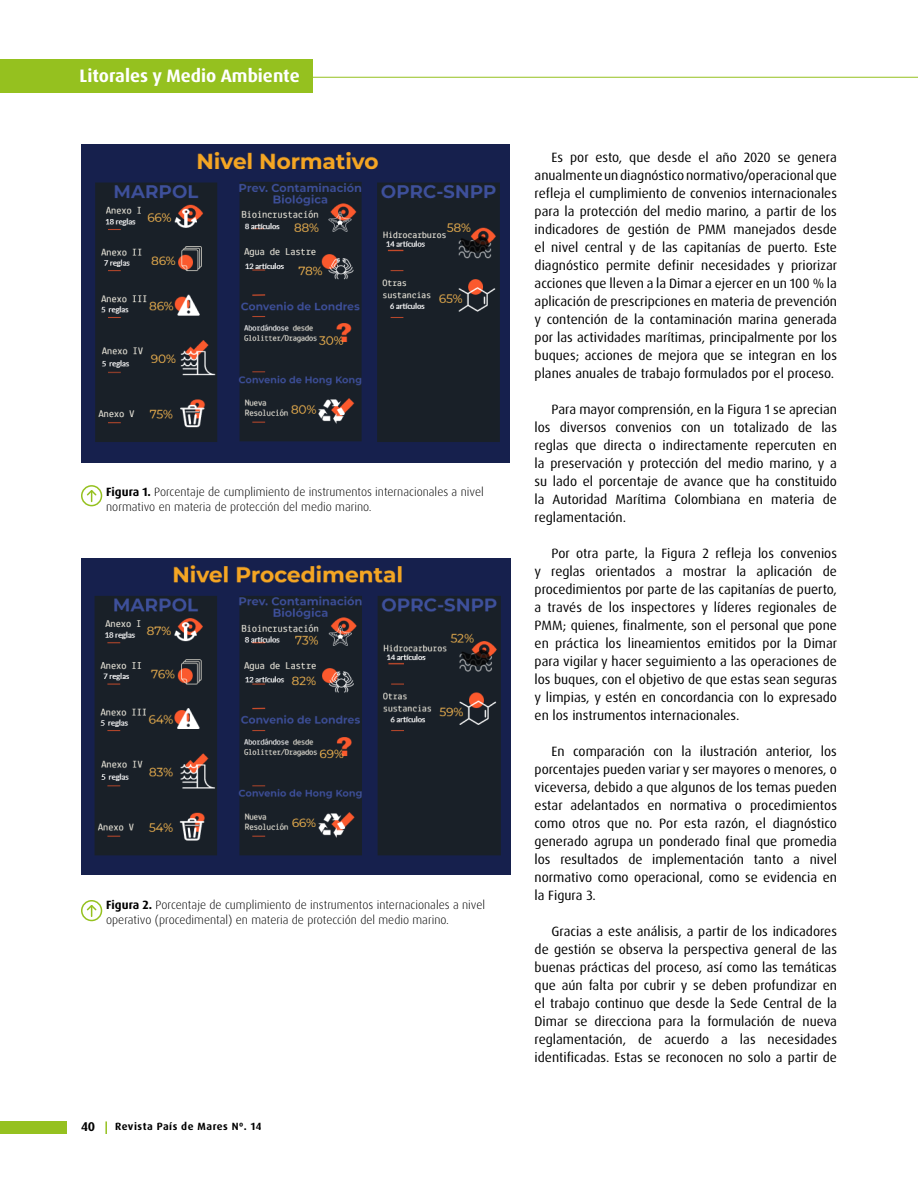
<style>
.page{position:relative;width:918px;height:1188px;background:#fff}
.page>*{position:absolute;margin:0;border:0;box-sizing:border-box;transform-origin:0 0}
.t1{font:700 18px "Dax Pro";color:#fff}
.t2{font:13.5px/18px "Dax Pro";color:#000;text-align:justify}
.t3{font:700 12.75px "Dax Pro";color:#000}
.t4{font:300 12px/15px "Dax Pro";color:#000}
.t5{font:700 10.5px "Dax Pro";letter-spacing:.05em;color:#000}
.s1{font-weight:700}
</style>
<div class="page">
<div style="left:0;top:1121px;width:66px;height:13px;background:#95c11f"></div>
<div style="left:0;top:60px;width:313px;height:33px;background:#95c11f"></div>
<img style="left:82px;top:558px;width:428px;height:316px">
<img style="left:81px;top:145px;width:428px;height:317px">
<div style="left:81px;top:485px;width:21px;height:21px;border:2px solid #95c11f;border-radius:50%"></div>
<svg style="left:85px;top:489px;width:13px;height:12px"></svg>
<div style="left:81px;top:900px;width:21px;height:21px;border:2px solid #95c11f;border-radius:50%"></div>
<svg style="left:85px;top:904px;width:13px;height:12px"></svg>
<hr style="left:308px;top:77px;width:610px;height:1px;background:#95c11f">
<svg style="left:105px;top:1121px;width:2px;height:13px"></svg>
<h1 class="t1" style="left:80px;top:64px;width:222px">Litorales y Medio Ambiente</h1>
<p class="t4" style="left:106px;top:484px;width:379px"><span class="s1">Figura 1.</span> Porcentaje de cumplimiento de instrumentos internacionales a nivel normativo en materia de protección del medio marino.</p>
<p class="t4" style="left:106px;top:898px;width:381px"><span class="s1">Figura 2.</span> Porcentaje de cumplimiento de instrumentos internacionales a nivel operativo (procedimental) en materia de protección del medio marino.</p>
<p class="t3" style="left:81px;top:1118px;width:16px">40</p>
<p class="t5" style="left:115px;top:1120px;width:148px">Revista País de Mares Nº. 14</p>
<p class="t2" style="left:535px;top:148px;width:304px;text-indent:17px">Es por esto, que desde el año 2020 se genera anualmente un diagnóstico normativo/operacional que refleja el cumplimiento de convenios internacionales para la protección del medio marino, a partir de los indicadores de gestión de PMM manejados desde el nivel central y de las capitanías de puerto. Este diagnóstico permite definir necesidades y priorizar acciones que lleven a la Dimar a ejercer en un 100 % la aplicación de prescripciones en materia de prevención y contención de la contaminación marina generada por las actividades marítimas, principalmente por los buques; acciones de mejora que se integran en los planes anuales de trabajo formulados por el proceso.</p>
<p class="t2" style="left:535px;top:400px;width:304px;text-indent:17px">Para mayor comprensión, en la Figura 1 se aprecian los diversos convenios con un totalizado de las reglas que directa o indirectamente repercuten en la preservación y protección del medio marino, y a su lado el porcentaje de avance que ha constituido la Autoridad Marítima Colombiana en materia de reglamentación.</p>
<p class="t2" style="left:535px;top:544px;width:304px;text-indent:17px">Por otra parte, la Figura 2 refleja los convenios y reglas orientados a mostrar la aplicación de procedimientos por parte de las capitanías de puerto, a través de los inspectores y líderes regionales de PMM; quienes, finalmente, son el personal que pone en práctica los lineamientos emitidos por la Dimar para vigilar y hacer seguimiento a las operaciones de los buques, con el objetivo de que estas sean seguras y limpias, y estén en concordancia con lo expresado en los instrumentos internacionales.</p>
<p class="t2" style="left:535px;top:742px;width:304px;text-indent:17px">En comparación con la ilustración anterior, los porcentajes pueden variar y ser mayores o menores, o viceversa, debido a que algunos de los temas pueden estar adelantados en normativa o procedimientos como otros que no. Por esta razón, el diagnóstico generado agrupa un ponderado final que promedia los resultados de implementación tanto a nivel normativo como operacional, como se evidencia en la Figura 3.</p>
<p class="t2" style="left:535px;top:922px;width:304px;text-indent:17px">Gracias a este análisis, a partir de los indicadores de gestión se observa la perspectiva general de las buenas prácticas del proceso, así como las temáticas que aún falta por cubrir y se deben profundizar en el trabajo continuo que desde la Sede Central de la Dimar se direcciona para la formulación de nueva reglamentación, de acuerdo a las necesidades identificadas. Estas se reconocen no solo a partir de</p>
</div>
